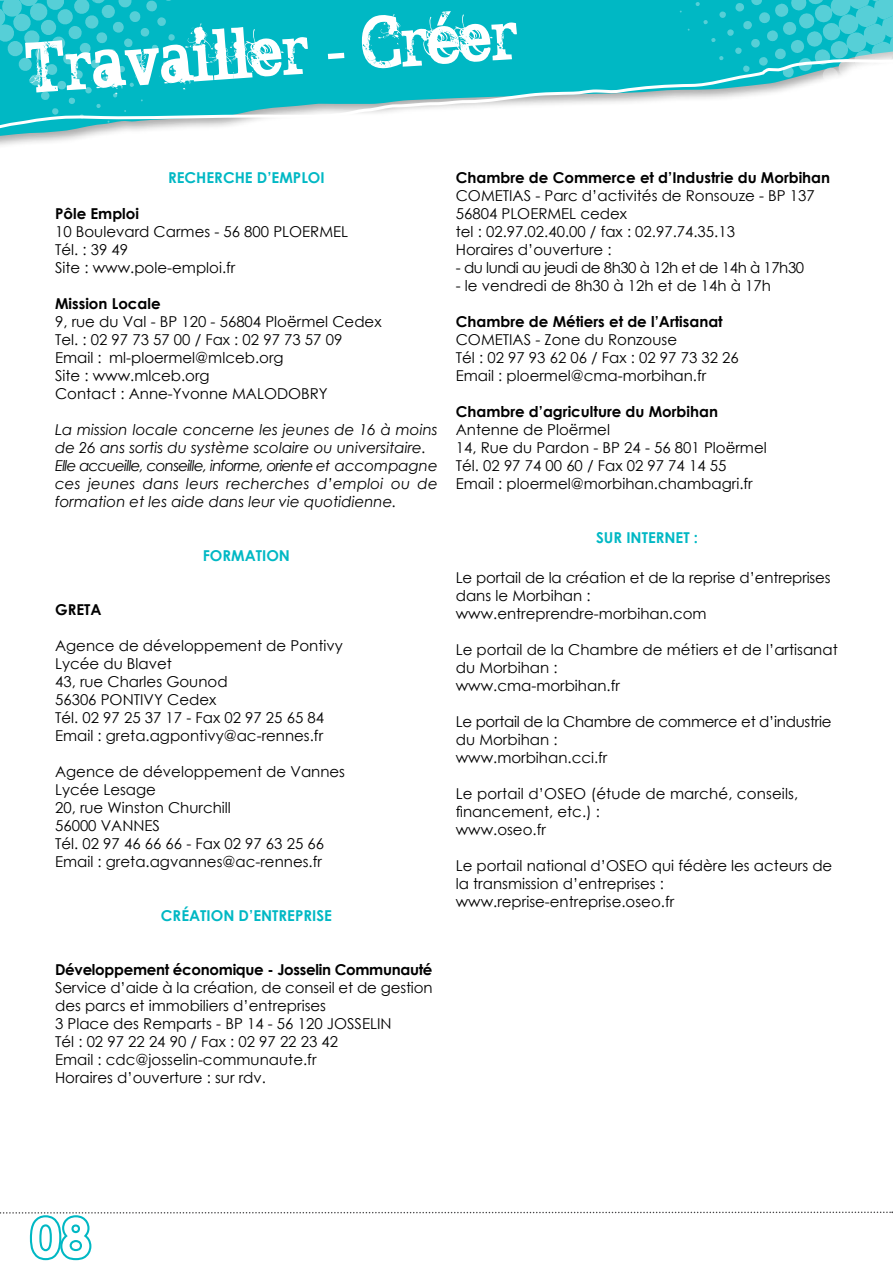
<style>
.page{position:relative;width:893px;height:1263px;background:#fff}
.page>*{position:absolute;margin:0;border:0;box-sizing:border-box;transform-origin:0 0}
.t1{font:60px "BROKENGHOST";color:#fff}
.t2{font:700 54px "Century Gothic";color:#fff}
.t3{font:15px/18px "Century Gothic";color:#000}
.t4{font:italic 15px/18px "Century Gothic";color:#000}
.t5{font:700 15px "Century Gothic";color:#000}
.t6{font:15px/18px "Century Gothic";letter-spacing:-.02em;color:#000}
.t7{font:700 15px "Century Gothic";color:#00b8c4}
.t8{font:700 15px "Century Gothic";letter-spacing:-.02em;color:#000}
.t9{font:15px "Century Gothic";letter-spacing:-.03em;color:#000}
.s1{font-family:"Arial"}
</style>
<div class="page">
<svg style="left:0;top:1211px;width:893px;height:50px"></svg>
<div style="left:176px;top:0;width:503px;height:49px;background:#00b8c4"></div>
<svg style="left:0;top:49px;width:679px;height:92px"></svg>
<svg style="left:0;top:0;width:176px;height:123px;background:#19bec9"></svg>
<svg style="left:679px;top:0;width:214px;height:99px"></svg>
<h1 class="t1" style="left:23px;top:22px;width:494px;rotate:-4deg">Travailler <span class="s1">-</span> Créer</h1>
<h1 class="t1" style="left:14px;top:54px;width:251px;rotate:-6deg">Editorial</h1>
<p class="t7" style="left:168px;top:166px;width:19px">Recherche</p>
<p class="t7" style="left:257px;top:166px;width:25px">d’emploi</p>
<p class="t5" style="left:55px;top:202px;width:85px">Pôle Emploi</p>
<p class="t3" style="left:55px;top:222px;width:295px">10 Boulevard Carmes - 56 800 PLOERMEL<br>Tél. : 39 49<br>Site : www.pole-emploi.fr</p>
<p class="t5" style="left:55px;top:292px;width:107px">Mission Locale</p>
<p class="t3" style="left:55px;top:312px;width:328px">9, rue du Val - BP 120 - 56804 Ploërmel Cedex<br>Tel. : 02 97 73 57 00 / Fax : 02 97 73 57 09<br>Email : ml-ploermel@mlceb.org<br>Site : www.mlceb.org<br>Contact : Anne-Yvonne MALODOBRY</p>
<p class="t4" style="left:55px;top:420px;width:384px">La mission locale concerne les jeunes de 16 à moins de 26 ans sortis du système scolaire ou universitaire.<br>Elle accueille, conseille, informe, oriente et accompagne ces jeunes dans leurs recherches d’emploi ou de formation et les aide dans leur vie quotidienne.</p>
<p class="t7" style="left:203px;top:544px;width:18px">Formation</p>
<p class="t5" style="left:55px;top:598px;width:48px">GRETA</p>
<p class="t3" style="left:55px;top:636px;width:289px">Agence de développement de Pontivy<br>Lycée du Blavet<br>43, rue Charles Gounod<br>56306 PONTIVY Cedex<br>Tél. 02 97 25 37 17 - Fax 02 97 25 65 84<br>Email : greta.agpontivy@ac-rennes.fr</p>
<p class="t3" style="left:55px;top:762px;width:292px">Agence de développement de Vannes<br>Lycée Lesage<br>20, rue Winston Churchill<br>56000 VANNES<br>Tél. 02 97 46 66 66 - Fax 02 97 63 25 66<br>Email : greta.agvannes@ac-rennes.fr</p>
<p class="t7" style="left:161px;top:904px;width:38px">Création</p>
<p class="t7" style="left:239px;top:904px;width:24px">d’entreprise</p>
<p class="t8" style="left:55px;top:958px;width:379px">Développement économique - Josselin Communauté</p>
<p class="t3" style="left:55px;top:978px;width:379px">Service d’aide à la création, de conseil et de gestion des parcs et immobiliers d’entreprises<br>3 Place des Remparts - BP 14 - 56 120 JOSSELIN<br>Tél : 02 97 22 24 90 / Fax : 02 97 22 23 42<br>Email : cdc@josselin-communaute.fr<br>Horaires d’ouverture : sur rdv.</p>
<p class="t5" style="left:456px;top:166px;width:376px">Chambre de Commerce et d’Industrie du Morbihan</p>
<p class="t3" style="left:456px;top:186px;width:360px">COMETIAS - Parc d’activités de Ronsouze - BP 137<br>56804 PLOERMEL cedex<br>tel : 02.97.02.40.00 / fax : 02.97.74.35.13<br>Horaires d’ouverture :</p>
<p class="t9" style="left:456px;top:257px;width:350px">- du lundi au jeudi de 8h30 à 12h et de 14h à 17h30</p>
<p class="t3" style="left:456px;top:276px;width:317px">- le vendredi de 8h30 à 12h et de 14h à 17h</p>
<p class="t5" style="left:456px;top:310px;width:268px">Chambre de Métiers et de l’Artisanat</p>
<p class="t3" style="left:456px;top:330px;width:285px">COMETIAS - Zone du Ronzouse<br>Tél : 02 97 93 62 06 / Fax : 02 97 73 32 26<br>Email : ploermel@cma-morbihan.fr</p>
<p class="t5" style="left:456px;top:400px;width:264px">Chambre d’agriculture du Morbihan</p>
<p class="t3" style="left:456px;top:420px;width:312px">Antenne de Ploërmel<br>14, Rue du Pardon - BP 24 - 56 801 Ploërmel Tél. 02 97 74 00 60 / Fax 02 97 74 14 55<br>Email : ploermel@morbihan.chambagri.fr</p>
<p class="t7" style="left:596px;top:526px;width:103px">SUR INTERNET :</p>
<p class="t3" style="left:456px;top:568px;width:376px">Le portail de la création et de la reprise d’entreprises dans le Morbihan : www.entreprendre-morbihan.com</p>
<p class="t3" style="left:456px;top:640px;width:383px">Le portail de la Chambre de métiers et de l’artisanat du Morbihan :<br>www.cma-morbihan.fr</p>
<p class="t6" style="left:456px;top:712px;width:377px">Le portail de la Chambre de commerce et d’industrie du Morbihan :<br>www.morbihan.cci.fr</p>
<p class="t3" style="left:456px;top:784px;width:344px">Le portail d’OSEO (étude de marché, conseils, financement, etc.) :<br>www.oseo.fr</p>
<p class="t3" style="left:456px;top:856px;width:378px">Le portail national d’OSEO qui fédère les acteurs de la transmission d’entreprises : www.reprise-entreprise.oseo.fr</p>
<h2 class="t2" style="left:30px;top:1196px;width:62px">08</h2>
</div>
